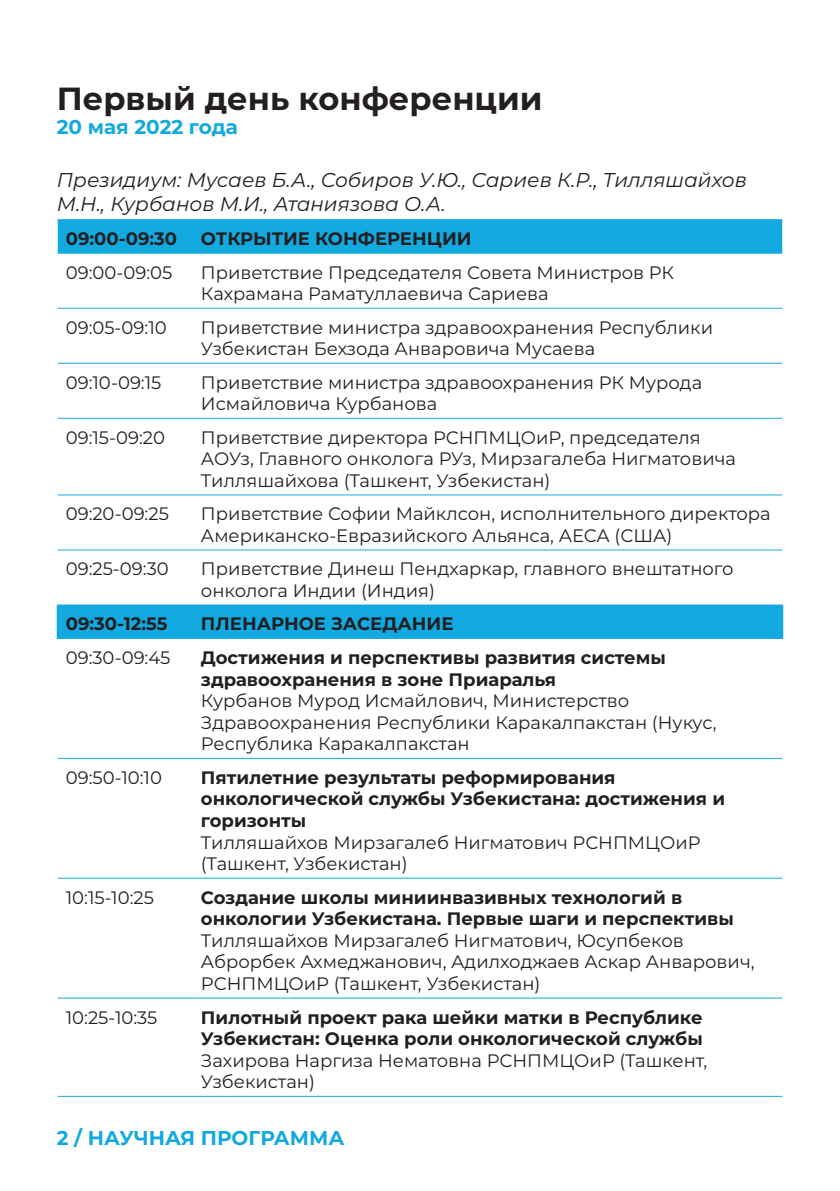
<style>
.page{position:relative;width:840px;height:1191px;background:#fff}
.page>*{position:absolute;margin:0;border:0;box-sizing:border-box;transform-origin:0 0}
.t1{font:700 32px "Montserrat";color:#231f20}
.t2{font:italic 20px/24px "Montserrat";color:#231f20}
.t3{font:700 20px "Montserrat";color:#12a9e1}
.Стиль_абзаца_1{font:18px/21.6px "Montserrat";color:#231f20}
.Стиль_абзаца_2{font:700 18px/21.6px "Montserrat";color:#231f20}
.Стиль_абзаца_1-2{font:700 18px "Montserrat";color:#231f20}
</style>
<div class="page">
<svg style="left:58px;top:220px;width:723px;height:418px"></svg>
<hr style="left:58px;top:219px;width:135px;height:1px;background:#12a9e1">
<hr style="left:193px;top:219px;width:588px;height:1px;background:#12a9e1">
<hr style="left:58px;top:253px;width:135px;height:1px;background:#12a9e1">
<hr style="left:193px;top:253px;width:588px;height:1px;background:#12a9e1">
<hr style="left:58px;top:308px;width:135px;height:1px;background:#12a9e1">
<hr style="left:193px;top:308px;width:588px;height:1px;background:#12a9e1">
<hr style="left:58px;top:363px;width:135px;height:1px;background:#12a9e1">
<hr style="left:193px;top:363px;width:588px;height:1px;background:#12a9e1">
<hr style="left:58px;top:418px;width:135px;height:1px;background:#12a9e1">
<hr style="left:193px;top:418px;width:588px;height:1px;background:#12a9e1">
<hr style="left:58px;top:494px;width:135px;height:1px;background:#12a9e1">
<hr style="left:193px;top:494px;width:588px;height:1px;background:#12a9e1">
<hr style="left:58px;top:549px;width:135px;height:1px;background:#12a9e1">
<hr style="left:193px;top:549px;width:588px;height:1px;background:#12a9e1">
<hr style="left:58px;top:758px;width:135px;height:1px;background:#12a9e1">
<hr style="left:193px;top:758px;width:588px;height:1px;background:#12a9e1">
<hr style="left:58px;top:877px;width:135px;height:1px;background:#12a9e1">
<hr style="left:193px;top:877px;width:588px;height:1px;background:#12a9e1">
<hr style="left:58px;top:997px;width:135px;height:1px;background:#12a9e1">
<hr style="left:193px;top:997px;width:588px;height:1px;background:#12a9e1">
<hr style="left:58px;top:1095px;width:135px;height:1px;background:#12a9e1">
<hr style="left:193px;top:1095px;width:588px;height:1px;background:#12a9e1">
<hr style="left:57px;top:604px;width:136px;height:1px;background:#12a9e1">
<hr style="left:193px;top:604px;width:589px;height:1px;background:#12a9e1">
<hr style="left:57px;top:638px;width:136px;height:1px;background:#12a9e1">
<hr style="left:193px;top:638px;width:589px;height:1px;background:#12a9e1">
<hr style="left:57px;top:605px;width:2px;height:33px;background:#12a9e1">
<hr style="left:780px;top:605px;width:2px;height:33px;background:#12a9e1">
<p class="t1" style="left:57px;top:76px;width:487px">Первый день конференции</p>
<p class="t3" style="left:57px;top:113px;width:182px">20 мая 2022 года</p>
<p class="t2" style="left:57px;top:167px;width:691px">Президиум: Мусаев Б.А., Собиров У.Ю., Сариев К.Р., Тилляшайхов<br>М.Н., Курбанов М.И., Атаниязова О.А.</p>
<p class="Стиль_абзаца_2" style="left:66px;top:227px;width:113px">09:00-09:30</p>
<p class="Стиль_абзаца_2" style="left:201px;top:227px;width:272px">ОТКРЫТИЕ КОНФЕРЕНЦИИ</p>
<p class="Стиль_абзаца_1" style="left:66px;top:261px;width:108px">09:00-09:05</p>
<p class="Стиль_абзаца_1" style="left:201px;top:261px;width:474px">Приветствие Председателя Совета Министров РК<br>Кахрамана Раматуллаевича Сариева</p>
<p class="Стиль_абзаца_1" style="left:66px;top:316px;width:102px">09:05-09:10</p>
<p class="Стиль_абзаца_1" style="left:201px;top:316px;width:513px">Приветствие министра здравоохранения Республики<br>Узбекистан Бехзода Анваровича Мусаева</p>
<p class="Стиль_абзаца_1" style="left:66px;top:371px;width:97px">09:10-09:15</p>
<p class="Стиль_абзаца_1" style="left:201px;top:371px;width:502px">Приветствие министра здравоохранения РК Мурода<br>Исмайловича Курбанова</p>
<p class="Стиль_абзаца_1" style="left:66px;top:426px;width:101px">09:15-09:20</p>
<p class="Стиль_абзаца_1" style="left:201px;top:426px;width:536px">Приветствие директора РСНПМЦОиР, председателя<br>АОУз, Главного онколога РУз, Мирзагалеба Нигматовича<br>Тилляшайхова (Ташкент, Узбекистан)</p>
<p class="Стиль_абзаца_1" style="left:66px;top:502px;width:105px">09:20-09:25</p>
<p class="Стиль_абзаца_1" style="left:201px;top:502px;width:571px">Приветствие Софии Майклсон, исполнительного директора<br>Американско-Евразийского Альянса, АЕСА (США)</p>
<p class="Стиль_абзаца_1" style="left:66px;top:557px;width:104px">09:25-09:30</p>
<p class="Стиль_абзаца_1" style="left:201px;top:557px;width:533px">Приветствие Динеш Пендхаркар, главного внештатного онколога Индии (Индия)</p>
<p class="Стиль_абзаца_1-2" style="left:66px;top:611px;width:103px">09:30-12:55</p>
<p class="Стиль_абзаца_1-2" style="left:201px;top:611px;width:254px">ПЛЕНАРНОЕ ЗАСЕДАНИЕ</p>
<p class="Стиль_абзаца_1" style="left:66px;top:646px;width:106px">09:30-09:45</p>
<p class="Стиль_абзаца_2" style="left:201px;top:646px;width:466px">Достижения и перспективы развития системы здравоохранения в зоне Приаралья</p>
<p class="Стиль_абзаца_1" style="left:201px;top:689px;width:517px">Курбанов Мурод Исмайлович, Министерство<br>Здравоохранения Республики Каракалпакстан (Нукус,<br>Республика Каракалпакстан</p>
<p class="Стиль_абзаца_1" style="left:66px;top:766px;width:98px">09:50-10:10</p>
<p class="Стиль_абзаца_2" style="left:201px;top:765px;width:525px">Пятилетние результаты реформирования онкологической службы Узбекистана: достижения и горизонты</p>
<p class="Стиль_абзаца_1" style="left:201px;top:830px;width:501px">Тилляшайхов Мирзагалеб Нигматович РСНПМЦОиР (Ташкент, Узбекистан)</p>
<p class="Стиль_абзаца_1" style="left:66px;top:885px;width:90px">10:15-10:25</p>
<p class="Стиль_абзаца_2" style="left:201px;top:885px;width:534px">Создание школы миниинвазивных технологий в онкологии Узбекистана. Первые шаги и перспективы</p>
<p class="Стиль_абзаца_1" style="left:201px;top:929px;width:555px">Тилляшайхов Мирзагалеб Нигматович, Юсупбеков<br>Аброрбек Ахмеджанович, Адилходжаев Аскар Анварович,<br>РСНПМЦОиР (Ташкент, Узбекистан)</p>
<p class="Стиль_абзаца_1" style="left:66px;top:1005px;width:93px">10:25-10:35</p>
<p class="Стиль_абзаца_2" style="left:201px;top:1005px;width:503px">Пилотный проект рака шейки матки в Республике<br>Узбекистан: Оценка роли онкологической службы</p>
<p class="Стиль_абзаца_1" style="left:201px;top:1049px;width:507px">Захирова Наргиза Нематовна РСНПМЦОиР (Ташкент,<br>Узбекистан)</p>
<p class="t3" style="left:57px;top:1123px;width:289px">2 / НАУЧНАЯ ПРОГРАММА</p>
</div>
